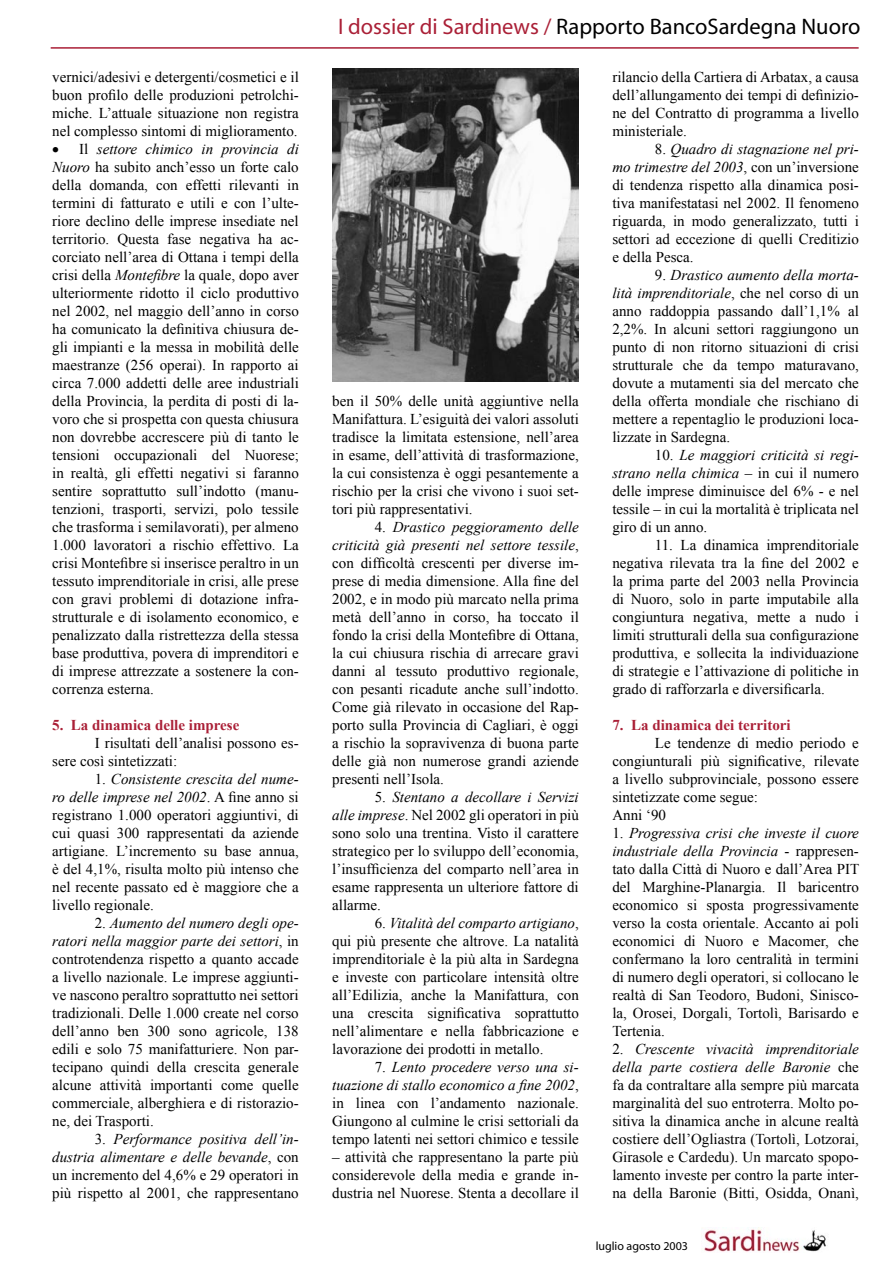
<style>
.page{position:relative;width:893px;height:1263px;background:#fff}
.page>*{position:absolute;margin:0;border:0;box-sizing:border-box;transform-origin:0 0}
.t1{font:22.5px "Myriad";color:#000}
.t2{font:15px/18px "Times New Roman";color:#000;text-align:justify}
.t3{font:700 15px "Times New Roman";color:#aa2037}
.t4{font:12px "Myriad";color:#000}
.s1{font-style:italic}
.s2{color:#aa2037}
</style>
<div class="page">
<img style="left:704px;top:1227px;width:124px;height:25px">
<hr style="left:51px;top:47px;width:808px;height:2px;background:#aa2037">
<img style="left:332px;top:68px;width:247px;height:313px">
<p class="t2" style="left:52px;top:68px;width:248px">vernici/adesivi e detergenti/cosmetici e il buon profilo delle produzioni petrolchi&shy;miche. L’attuale situazione non registra nel complesso sintomi di miglioramento.</p>
<p class="t2" style="left:52px;top:140px;width:248px">• Il <span class="s1">settore chimico in provincia di Nuoro</span> ha subito anch’esso un forte calo della domanda, con effetti rilevanti in termini di fatturato e utili e con l’ulte&shy;riore declino delle imprese insediate nel territorio. Questa fase negativa ha ac&shy;corciato nell’area di Ottana i tempi della crisi della <span class="s1">Montefibre</span> la quale, dopo aver ulteriormente ridotto il ciclo produttivo nel 2002, nel maggio dell’anno in corso ha comunicato la definitiva chiusura de&shy;gli impianti e la messa in mobilità delle maestranze (256 operai). In rapporto ai circa 7.000 addetti delle aree industriali della Provincia, la perdita di posti di la&shy;voro che si prospetta con questa chiusura non dovrebbe accrescere più di tanto le tensioni occupazionali del Nuorese; in realtà, gli effetti negativi si faranno sentire soprattutto sull’indotto (manu&shy;tenzioni, trasporti, servizi, polo tessile che trasforma i semilavorati), per almeno 1.000 lavoratori a rischio effettivo. La crisi Montefibre si inserisce peraltro in un tessuto imprenditoriale in crisi, alle prese con gravi problemi di dotazione infra&shy;strutturale e di isolamento economico, e penalizzato dalla ristrettezza della stessa base produttiva, povera di imprenditori e di imprese attrezzate a sostenere la con&shy;correnza esterna.</p>
<p class="t3" style="left:52px;top:715px;width:189px">5. La dinamica delle imprese</p>
<p class="t2" style="left:52px;top:734px;width:248px;text-indent:43px">I risultati dell’analisi possono es&shy;sere così sintetizzati:</p>
<p class="t2" style="left:52px;top:770px;width:248px;text-indent:43px">1. <span class="s1">Consistente crescita del nume&shy;ro delle imprese nel 2002</span>. A fine anno si registrano 1.000 operatori aggiuntivi, di cui quasi 300 rappresentati da aziende artigiane. L’incremento su base annua, è del 4,1%, risulta molto più intenso che nel recente passato ed è maggiore che a livello regionale.</p>
<p class="t2" style="left:52px;top:914px;width:248px;text-indent:43px">2. <span class="s1">Aumento del numero degli ope&shy;ratori nella maggior parte dei settori</span>, in controtendenza rispetto a quanto accade a livello nazionale. Le imprese aggiunti&shy;ve nascono peraltro soprattutto nei settori tradizionali. Delle 1.000 create nel corso dell’anno ben 300 sono agricole, 138 edili e solo 75 manifatturiere. Non par&shy;tecipano quindi della crescita generale alcune attività importanti come quelle commerciale, alberghiera e di ristorazio&shy;ne, dei Trasporti.</p>
<p class="t2" style="left:52px;top:1130px;width:248px;text-indent:43px">3. <span class="s1">Performance positiva dell’in&shy;dustria alimentare e delle bevande</span>, con un incremento del 4,6% e 29 operatori in più rispetto al 2001, che rappresentano</p>
<h1 class="t1" style="left:338px;top:16px;width:524px"><span class="s2">I dossier di Sardinews /</span> Rapporto BancoSardegna Nuoro</h1>
<p class="t2" style="left:332px;top:392px;width:248px">ben il 50% delle unità aggiuntive nella Manifattura. L’esiguità dei valori assoluti tradisce la limitata estensione, nell’area in esame, dell’attività di trasformazione, la cui consistenza è oggi pesantemente a rischio per la crisi che vivono i suoi set&shy;tori più rappresentativi.</p>
<p class="t2" style="left:332px;top:518px;width:248px;text-indent:43px">4. <span class="s1">Drastico peggioramento delle criticità già presenti nel settore tessile</span>, con difficoltà crescenti per diverse im&shy;prese di media dimensione. Alla fine del 2002, e in modo più marcato nella prima metà dell’anno in corso, ha toccato il fondo la crisi della Montefibre di Ottana, la cui chiusura rischia di arrecare gravi danni al tessuto produttivo regionale, con pesanti ricadute anche sull’indotto.<br>Come già rilevato in occasione del Rap&shy;porto sulla Provincia di Cagliari, è oggi a rischio la sopravivenza di buona parte delle già non numerose grandi aziende presenti nell’Isola.</p>
<p class="t2" style="left:332px;top:788px;width:248px;text-indent:43px">5. <span class="s1">Stentano a decollare i Servizi alle imprese</span>. Nel 2002 gli operatori in più sono solo una trentina. Visto il carattere strategico per lo sviluppo dell’economia, l’insufficienza del comparto nell’area in esame rappresenta un ulteriore fattore di allarme.</p>
<p class="t2" style="left:332px;top:914px;width:248px;text-indent:43px">6. <span class="s1">Vitalità del comparto artigiano</span>, qui più presente che altrove. La natalità imprenditoriale è la più alta in Sardegna e investe con particolare intensità oltre all’Edilizia, anche la Manifattura, con una crescita significativa soprattutto nell’alimentare e nella fabbricazione e lavorazione dei prodotti in metallo.</p>
<p class="t2" style="left:332px;top:1058px;width:248px;text-indent:43px">7. <span class="s1">Lento procedere verso una si&shy;tuazione di stallo economico a fine 2002</span>, in linea con l’andamento nazionale.<br>Giungono al culmine le crisi settoriali da tempo latenti nei settori chimico e tessile</p>
<p class="t2" style="left:332px;top:1148px;width:248px">– attività che rappresentano la parte più considerevole della media e grande in&shy;dustria nel Nuorese. Stenta a decollare il</p>
<p class="t2" style="left:612px;top:68px;width:248px">rilancio della Cartiera di Arbatax, a causa dell’allungamento dei tempi di definizio&shy;ne del Contratto di programma a livello ministeriale.</p>
<p class="t2" style="left:612px;top:140px;width:248px;text-indent:43px">8. <span class="s1">Quadro di stagnazione nel pri&shy;mo trimestre del 2003</span>, con un’inversione di tendenza rispetto alla dinamica posi&shy;tiva manifestatasi nel 2002. Il fenomeno riguarda, in modo generalizzato, tutti i settori ad eccezione di quelli Creditizio e della Pesca.</p>
<p class="t2" style="left:612px;top:266px;width:248px;text-indent:43px">9. <span class="s1">Drastico aumento della morta&shy;lità imprenditoriale</span>, che nel corso di un anno raddoppia passando dall’1,1% al 2,2%. In alcuni settori raggiungono un punto di non ritorno situazioni di crisi strutturale che da tempo maturavano, dovute a mutamenti sia del mercato che della offerta mondiale che rischiano di mettere a repentaglio le produzioni loca&shy;lizzate in Sardegna.</p>
<p class="t2" style="left:612px;top:446px;width:248px;text-indent:43px">10. <span class="s1">Le maggiori criticità si regi&shy;strano nella chimica</span> – in cui il numero delle imprese diminuisce del 6% - e nel tessile – in cui la mortalità è triplicata nel giro di un anno.</p>
<p class="t2" style="left:612px;top:536px;width:248px;text-indent:43px">11. La dinamica imprenditoriale negativa rilevata tra la fine del 2002 e la prima parte del 2003 nella Provincia di Nuoro, solo in parte imputabile alla congiuntura negativa, mette a nudo i limiti strutturali della sua configurazione produttiva, e sollecita la individuazione di strategie e l’attivazione di politiche in grado di rafforzarla e diversificarla.</p>
<p class="t3" style="left:612px;top:715px;width:180px">7. La dinamica dei territori</p>
<p class="t2" style="left:612px;top:734px;width:248px;text-align:left;text-indent:43px">Le tendenze di medio periodo e congiunturali più significative, rilevate a livello subprovinciale, possono essere sintetizzate come segue:<br>Anni ‘90</p>
<p class="t2" style="left:612px;top:824px;width:248px">1. <span class="s1">Progressiva crisi che investe il cuore industriale della Provincia</span> - rappresen&shy;tato dalla Città di Nuoro e dall’Area PIT del Marghine-Planargia. Il baricentro economico si sposta progressivamente verso la costa orientale. Accanto ai poli economici di Nuoro e Macomer, che confermano la loro centralità in termini di numero degli operatori, si collocano le realtà di San Teodoro, Budoni, Sinisco&shy;la, Orosei, Dorgali, Tortolì, Barisardo e Tertenia.</p>
<p class="t2" style="left:612px;top:1040px;width:248px">2. <span class="s1">Crescente vivacità imprenditoriale della parte costiera delle Baronie</span> che fa da contraltare alla sempre più marcata marginalità del suo entroterra. Molto po&shy;sitiva la dinamica anche in alcune realtà costiere dell’Ogliastra (Tortolì, Lotzorai, Girasole e Cardedu). Un marcato spopo&shy;lamento investe per contro la parte inter&shy;na della Baronie (Bitti, Osidda, Onanì,</p>
<p class="t4" style="left:596px;top:1240px;width:94px">luglio agosto 2003</p>
</div>
